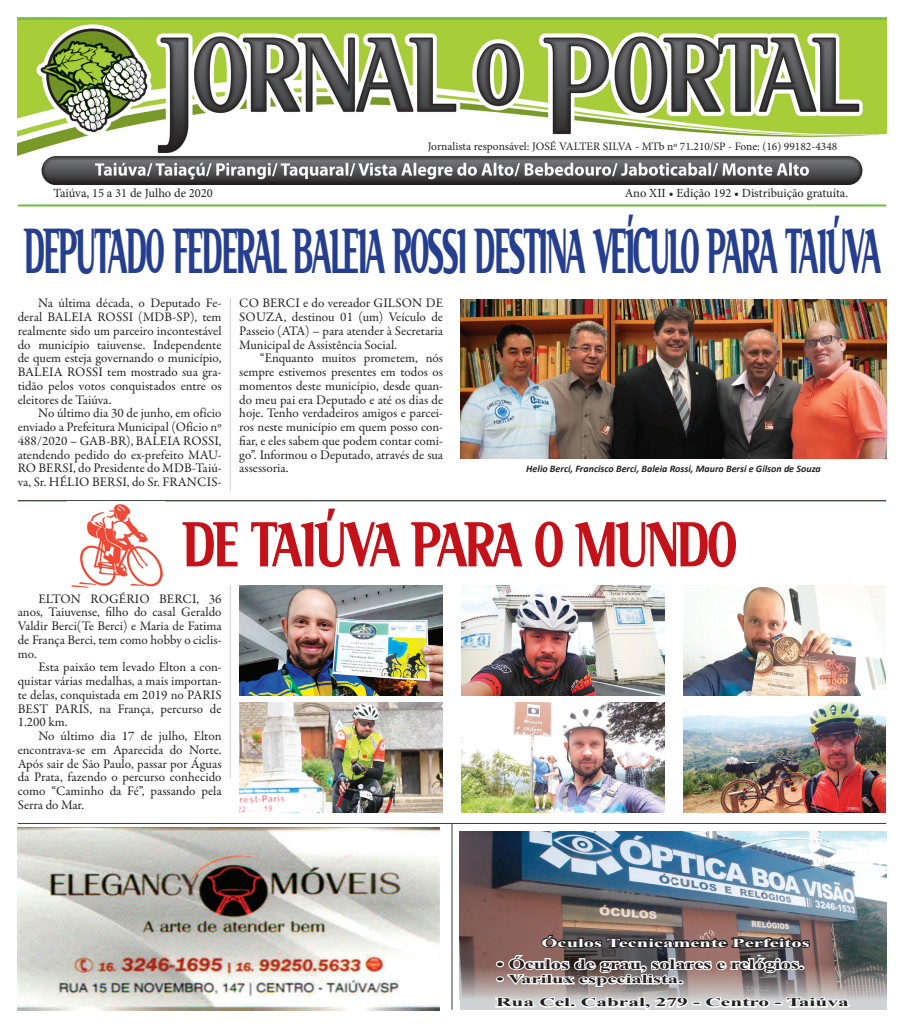
<style>
.page{position:relative;width:904px;height:1028px;background:#fff}
.page>*{position:absolute;margin:0;border:0;box-sizing:border-box;transform-origin:0 0}
.t1{font:900 69.25px "Serif";letter-spacing:.03em;color:#253f8e;scale:.48 1}
.t2{font:900 69.25px "Serif";letter-spacing:.03em;color:#c4121a;scale:.75 1}
.t3{font:700 14.12px "Times New Roman";color:#231f20;scale:1.45 1}
.t4{font:13.12px/13.8px "Garamond Premr Pro";color:#231f20;text-align:justify}
.t5{font:12.5px "Minion Pro";color:#231f20}
.t6{font:700 12.12px "Times New Roman";color:#231f20;scale:1.77 1}
.t7{font:700 12.12px "Times New Roman";color:#fff;scale:1.7 1}
.t8{font:700 12.12px "Times New Roman";color:#231f20;scale:1.7 1}
.t9{font:11.38px "Minion Pro";color:#231f20}
.t10{font:italic 700 10px "Calibri";color:#231f20}
</style>
<div class="page">
<img style="left:18px;top:20px;width:868px;height:164px">
<hr style="left:18px;top:18px;width:868px;height:2px;background:#71bf44">
<hr style="left:18px;top:204px;width:868px;height:2px;background:#71bf44">
<hr style="left:451px;top:823px;width:1px;height:186px;background:#333f35">
<img style="left:460px;top:831px;width:426px;height:168px">
<svg style="left:494px;top:995px;width:358px;height:15px"></svg>
<svg style="left:494px;top:932px;width:318px;height:56px"></svg>
<hr style="left:18px;top:823px;width:868px;height:1px;background:#333f35">
<img style="left:18px;top:827px;width:422px;height:183px">
<hr style="left:230px;top:298px;width:1px;height:193px;background:#d1d2d4">
<hr style="left:230px;top:585px;width:1px;height:193px;background:#d1d2d4">
<img style="left:461px;top:299px;width:425px;height:159px">
<hr style="left:18px;top:500px;width:868px;height:1px;background:#333f35">
<img style="left:240px;top:585px;width:202px;height:111px">
<img style="left:461px;top:585px;width:203px;height:111px">
<img style="left:683px;top:585px;width:202px;height:111px">
<img style="left:240px;top:702px;width:202px;height:110px">
<img style="left:461px;top:702px;width:203px;height:110px">
<img style="left:683px;top:702px;width:202px;height:110px">
<img style="left:71px;top:504px;width:92px;height:84px">
<p class="t9" style="left:428px;top:139px;width:411px">Jornalista responsável: JOSÉ VALTER SILVA - MTb nº 71.210/SP - Fone: (16) 99182-4348</p>
<p class="t5" style="left:54px;top:185px;width:161px">Taiúva, 15 a 31 de Julho de 2020</p>
<p class="t5" style="left:624px;top:185px;width:225px">Ano XII • Edição 192 • Distribuição gratuíta.</p>
<h1 class="t1" style="left:25px;top:213px;width:1781px">DEPUTADO FEDERAL BALEIA ROSSI DESTINA VEÍCULO PARA TAIÚVA</h1>
<p class="t4" style="left:18px;top:296px;width:205px;text-indent:21px">Na última década, o Deputado Fe&shy;deral BALEIA ROSSI (MDB-SP), tem realmente sido um parceiro incontestável do município taiuvense. Independente de quem esteja governando o município, BALEIA ROSSI tem mostrado sua gra&shy;tidão pelos votos conquistados entre os eleitores de Taiúva.</p>
<p class="t4" style="left:18px;top:406px;width:205px;text-indent:21px">No último dia 30 de junho, em ofício enviado a Prefeitura Municipal (Ofício nº 488/2020 – GAB-BR), BALEIA ROSSI, atendendo pedido do ex-prefeito MAU-RO BERSI, do Presidente do MDB-Taiú&shy;va, Sr. HÉLIO BERSI, do Sr. FRANCIS-</p>
<p class="t4" style="left:239px;top:297px;width:205px">CO BERCI e do vereador GILSON DE SOUZA, destinou 01 (um) Veículo de Passeio (ATA) – para atender à Secretaria Municipal de Assistência Social.</p>
<p class="t4" style="left:260px;top:352px;width:185px">“Enquanto muitos prometem, nós</p>
<p class="t4" style="left:239px;top:365px;width:205px">sempre estivemos presentes em todos os</p>
<p class="t4" style="left:239px;top:379px;width:205px">momentos deste município, desde quan-</p>
<p class="t4" style="left:239px;top:393px;width:205px">do meu pai era Deputado e até os dias de</p>
<p class="t4" style="left:239px;top:407px;width:205px">hoje. Tenho verdadeiros amigos e parcei-</p>
<p class="t4" style="left:239px;top:420px;width:205px">ros neste município em quem posso con-</p>
<p class="t4" style="left:246px;top:434px;width:199px">ar, e eles sabem que podem contar comi-</p>
<p class="t4" style="left:239px;top:448px;width:205px">go”. Informou o Deputado, através de sua</p>
<p class="t4" style="left:239px;top:462px;width:51px">assessoria.</p>
<p class="t10" style="left:526px;top:461px;width:296px">Helio Berci, Francisco Berci, Baleia Rossi, Mauro Bersi e Gilson de Souza</p>
<h1 class="t2" style="left:184px;top:506px;width:735px">DE TAIÚVA PARA O MUNDO</h1>
<p class="t4" style="left:18px;top:592px;width:205px;text-indent:21px">ELTON ROGÉRIO BERCI, 36 anos, Taiuvense, lho do casal Geraldo Valdir Berci(Te Berci) e Maria de Fatima de França Berci, tem como hobby o ciclis&shy;mo.</p>
<p class="t4" style="left:18px;top:660px;width:205px;text-indent:21px">Esta paixão tem levado Elton a con&shy;quistar várias medalhas, a mais importan&shy;te delas, conquistada em 2019 no PARIS BEST PARIS, na França, percurso de 1.200 km.</p>
<p class="t4" style="left:18px;top:729px;width:205px;text-indent:21px">No último dia 17 de julho, Elton encontrava-se em Aparecida do Norte.<br>Após sair de São Paulo, passar por Águas da Prata, fazendo o percurso conhecido como “Caminho da Fé”, passando pela Serra do Mar.</p>
<p class="t7" style="left:541px;top:933px;width:159px">Óculos Tecnicamente Perfeitos</p>
<p class="t3" style="left:496px;top:953px;width:214px">• Óculos de grau, solares e relógios.</p>
<p class="t8" style="left:496px;top:970px;width:111px">• Varilux especialista.</p>
<p class="t6" style="left:496px;top:993px;width:201px">Rua Cel. Cabral, 279 - Centro - Taiúva</p>
</div>
